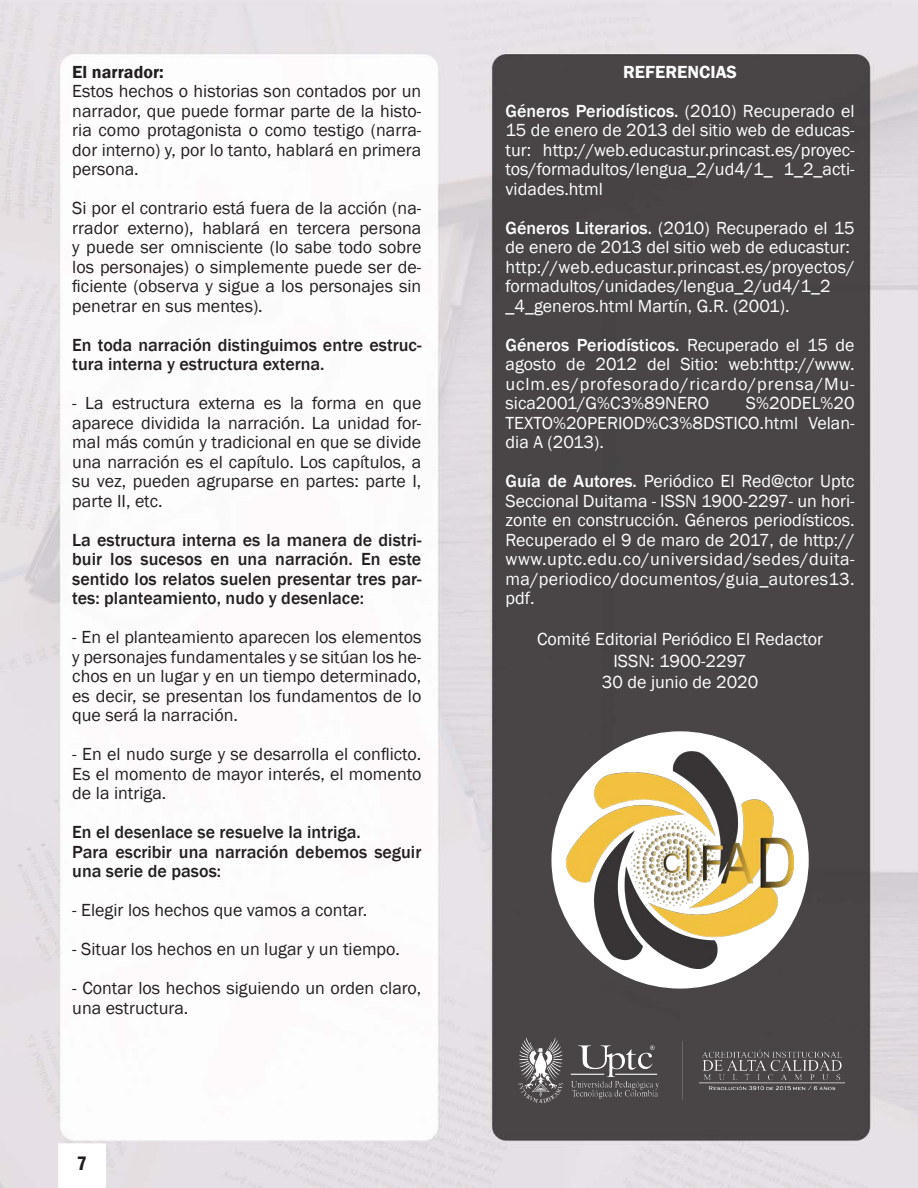
<style>
.page{position:relative;width:918px;height:1188px;background:#fff}
.page>*{position:absolute;margin:0;border:0;box-sizing:border-box;transform-origin:0 0}
.t1{font:18px/19.5px "Franklin Gothic";color:#231f20;text-align:justify}
.t2{font:18px/19.5px "Franklin Gothic";color:#fff;text-align:justify}
.t3{font:500 18px/19.5px "Franklin Gothic";color:#231f20}
.t4{font:600 18px "Franklin Gothic";color:#231f20}
.t5{font:600 18px "Franklin Gothic";color:#fff}
.t6{font:900 condensed 18px "Swiss 721 BT";color:#231f20}
.s1{font-weight:500}
</style>
<div class="page">
<img style="left:0;top:0;width:918px;height:1188px">
<div style="left:552px;top:732px;width:256px;height:256px;background:#fff;border-radius:50%"></div>
<img style="left:567px;top:752px;width:227px;height:216px">
<img style="left:519px;top:1037px;width:325px;height:66px">
<div style="left:59px;top:1144px;width:46px;height:43px;background:#fff"></div>
<p class="t4" style="left:72px;top:61px;width:93px">El narrador:</p>
<p class="t1" style="left:72px;top:82px;width:351px">Estos hechos o historias son contados por un narrador, que puede formar parte de la histo&shy;ria como protagonista o como testigo (narra&shy;dor interno) y, por lo tanto, hablará en primera persona.</p>
<p class="t1" style="left:72px;top:199px;width:351px">Si por el contrario está fuera de la acción (na&shy;rrador externo), hablará en tercera persona y puede ser omnisciente (lo sabe todo sobre los personajes) o simplemente puede ser de&shy;ficiente (observa y sigue a los personajes sin penetrar en sus mentes).</p>
<p class="t3" style="left:72px;top:335px;width:351px">En toda narración distinguimos entre estruc&shy;tura interna y estructura externa.</p>
<p class="t1" style="left:72px;top:394px;width:351px">- La estructura externa es la forma en que aparece dividida la narración. La unidad for&shy;mal más común y tradicional en que se divide una narración es el capítulo. Los capítulos, a su vez, pueden agruparse en partes: parte I, parte II, etc.</p>
<p class="t3" style="left:72px;top:530px;width:351px;text-align:justify">La estructura interna es la manera de distri&shy;buir los sucesos en una narración. En este sentido los relatos suelen presentar tres par&shy;tes: planteamiento, nudo y desenlace:</p>
<p class="t1" style="left:72px;top:628px;width:351px">- En el planteamiento aparecen los elementos y personajes fundamentales y se sitúan los he&shy;chos en un lugar y en un tiempo determinado, es decir, se presentan los fundamentos de lo que será la narración.</p>
<p class="t1" style="left:72px;top:745px;width:351px">- En el nudo surge y se desarrolla el conflicto.<br>Es el momento de mayor interés, el momento de la intriga.</p>
<p class="t3" style="left:72px;top:823px;width:290px">En el desenlace se resuelve la intriga.</p>
<p class="t3" style="left:72px;top:842px;width:351px">Para escribir una narración debemos seguir una serie de pasos:</p>
<p class="t1" style="left:72px;top:901px;width:296px">- Elegir los hechos que vamos a contar.</p>
<p class="t1" style="left:72px;top:940px;width:329px">- Situar los hechos en un lugar y un tiempo.</p>
<p class="t1" style="left:72px;top:979px;width:351px">- Contar los hechos siguiendo un orden claro, una estructura.</p>
<p class="t6" style="left:77px;top:1153px;width:11px">7</p>
<p class="t5" style="left:623px;top:61px;width:115px">REFERENCIAS</p>
<p class="t2" style="left:506px;top:101px;width:351px"><span class="s1">Géneros Periodísticos.</span> (2010) Recuperado el 15 de enero de 2013 del sitio web de educas&shy;tur: http://web.educastur.princast.es/proyec&shy;tos/formadultos/lengua_2/ud4/1_ 1_2_acti&shy;vidades.html</p>
<p class="t2" style="left:506px;top:218px;width:351px"><span class="s1">Géneros Literarios.</span> (2010) Recuperado el 15 de enero de 2013 del sitio web de educastur:</p>
<p class="t2" style="left:506px;top:257px;width:351px">http://web.educastur.princast.es/proyectos/ formadultos/unidades/lengua_2/ud4/1_2</p>
<p class="t2" style="left:506px;top:296px;width:286px">_4_generos.html Martín, G.R. (2001).</p>
<p class="t2" style="left:506px;top:335px;width:351px"><span class="s1">Géneros Periodísticos.</span> Recuperado el 15 de agosto de 2012 del Sitio: web:http://www. uclm.es/profesorado/ricardo/prensa/Mu&shy;sica2001/G%C3%89NERO</p>
<p class="t2" style="left:506px;top:394px;width:351px;text-indent:240px">S%20DEL%20<br>TEXTO%20PERIOD%C3%8DSTICO.html Velan&shy;dia A (2013).</p>
<p class="t2" style="left:506px;top:472px;width:351px"><span class="s1">Guía de Autores.</span> Periódico El Red@ctor Uptc Seccional Duitama - ISSN 1900-2297- un hori&shy;zonte en construcción. Géneros periodísticos.<br>Recuperado el 9 de maro de 2017, de http:// www.uptc.edu.co/universidad/sedes/duita&shy;ma/periodico/documentos/guia_autores13. pdf.</p>
<p class="t2" style="left:537px;top:630px;width:287px">Comité Editorial Periódico El Redactor</p>
<p class="t2" style="left:613px;top:652px;width:135px">ISSN: 1900-2297</p>
<p class="t2" style="left:602px;top:673px;width:158px">30 de junio de 2020</p>
</div>
